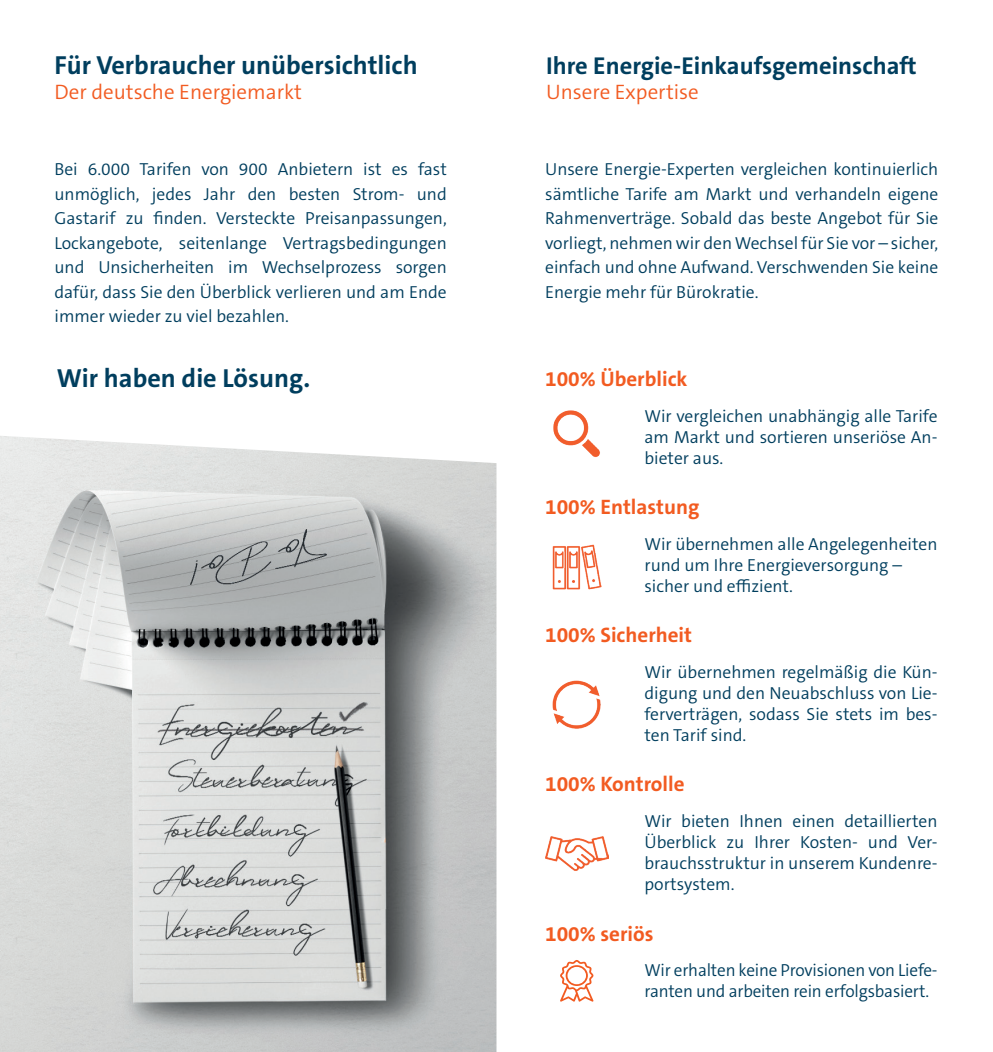
<style>
.page{position:relative;width:993px;height:1052px;background:#fff}
.page>*{position:absolute;margin:0;border:0;box-sizing:border-box;transform-origin:0 0}
.t1{font:700 26.25px "The Sans C5";color:#003e5e}
.t2{font:700 24.5px "The Sans C5";color:#003e5e}
.t3{font:700 21px "The Sans C5";color:#f25b21}
.t4{font:300 21px "The Sans C5";color:#f25b21}
.t5{font:300 17.5px/24.5px "The Sans C5";color:#003e5e;text-align:justify}
</style>
<div class="page">
<img style="left:552px;top:544px;width:49px;height:46px">
<img style="left:545px;top:836px;width:63px;height:35px">
<img style="left:553px;top:410px;width:47px;height:47px">
<img style="left:552px;top:680px;width:49px;height:49px">
<img style="left:0;top:436px;width:496px;height:616px">
<svg style="left:560px;top:960px;width:33px;height:41px"></svg>
<h1 class="t1" style="left:54px;top:48px;width:364px">Für Verbraucher unübersichtlich</h1>
<p class="t4" style="left:54px;top:79px;width:249px">Der deutsche Energiemarkt</p>
<h2 class="t2" style="left:546px;top:50px;width:372px">Ihre Energie-Einkaufsgemeinschaft</h2>
<p class="t4" style="left:546px;top:78px;width:154px">Unsere Expertise</p>
<p class="t5" style="left:54px;top:157px;width:394px">Bei 6.000 Tarifen von 900 Anbietern ist es fast unmöglich, jedes Jahr den besten Strom- und Gastarif zu finden. Versteckte Preisanpassungen, Lockangebote, seitenlange Vertragsbedingungen und Unsicherheiten im Wechselprozess sorgen dafür, dass Sie den Überblick verlieren und am Ende immer wieder zu viel bezahlen.</p>
<p class="t5" style="left:545px;top:157px;width:394px">Unsere Energie-Experten vergleichen kontinuierlich sämtliche Tarife am Markt und verhandeln eigene Rahmenverträge. Sobald das beste Angebot für Sie vorliegt, nehmen wir den Wechsel für Sie vor – sicher, einfach und ohne Aufwand. Verschwenden Sie keine Energie mehr für Bürokratie.</p>
<h1 class="t1" style="left:57px;top:361px;width:254px">Wir haben die Lösung.</h1>
<p class="t3" style="left:545px;top:365px;width:144px">100% Überblick</p>
<p class="t5" style="left:644px;top:405px;width:294px;line-height:21px">Wir vergleichen unabhängig alle Tarife am Markt und sortieren unseriöse An&shy;bieter aus.</p>
<p class="t3" style="left:545px;top:493px;width:156px">100% Entlastung</p>
<p class="t5" style="left:644px;top:533px;width:294px;line-height:21px;text-align:left">Wir übernehmen alle Angelegenheiten rund um Ihre Energieversorgung – sicher und effizient.</p>
<p class="t3" style="left:545px;top:622px;width:148px">100% Sicherheit</p>
<p class="t5" style="left:644px;top:662px;width:294px;line-height:21px">Wir übernehmen regelmäßig die Kün&shy;digung und den Neuabschluss von Lie&shy;ferverträgen, sodass Sie stets im bes&shy;ten Tarif sind.</p>
<p class="t3" style="left:545px;top:771px;width:141px">100% Kontrolle</p>
<p class="t5" style="left:644px;top:811px;width:294px;line-height:21px">Wir bieten Ihnen einen detaillierten Überblick zu Ihrer Kosten- und Ver&shy;brauchsstruktur in unserem Kundenre&shy;portsystem.</p>
<p class="t3" style="left:545px;top:920px;width:110px">100% seriös</p>
<p class="t5" style="left:644px;top:960px;width:294px;line-height:21px">Wir erhalten keine Provisionen von Liefe&shy;ranten und arbeiten rein erfolgsbasiert.</p>
</div>
